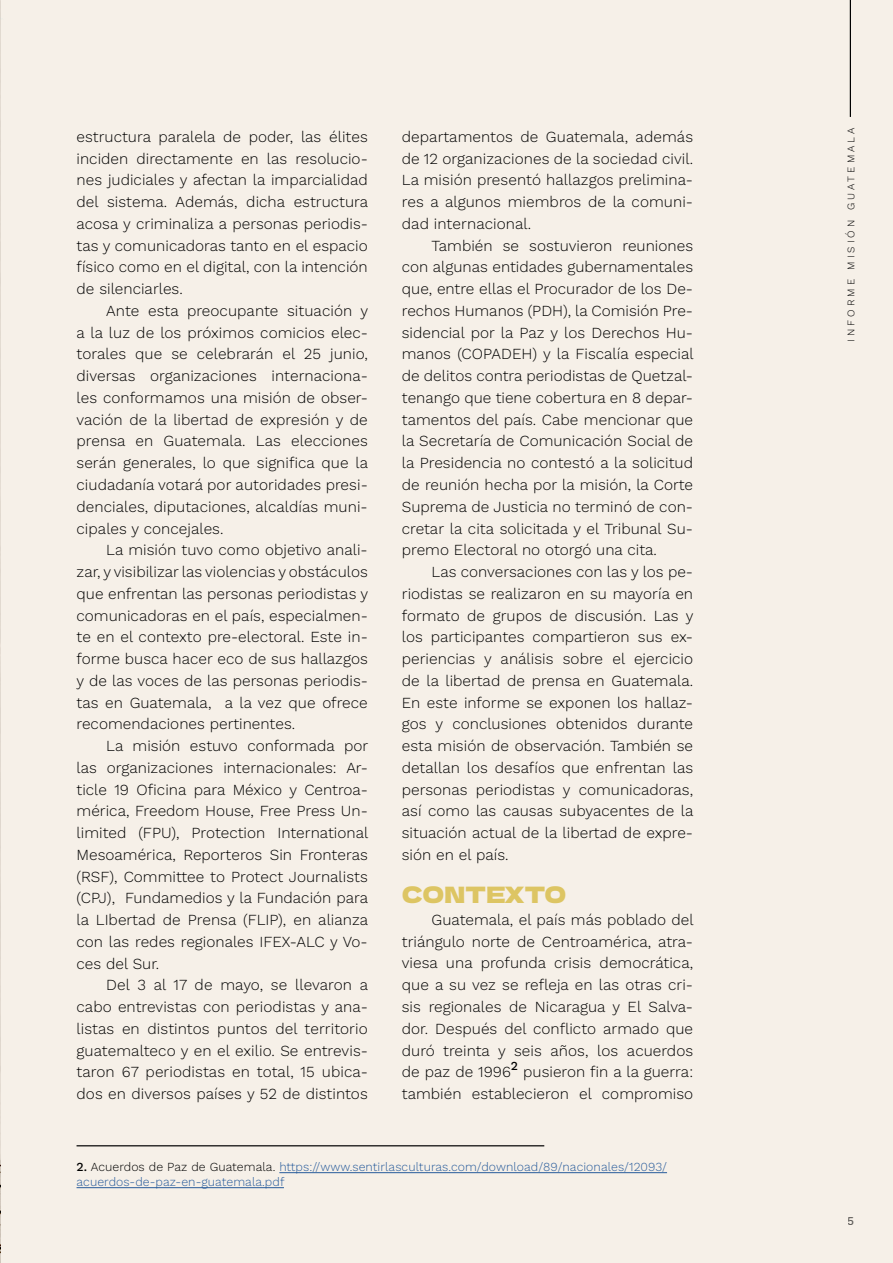
<style>
.page{position:relative;width:893px;height:1263px;background:#f6f0e8}
.page>*{position:absolute;margin:0;border:0;box-sizing:border-box;transform-origin:0 0}
.t1{font:22.5px "Dela Gothic One";letter-spacing:-.005em;color:#ddc563}
.t2{font:300 15.3px/21.8px "Work Sans";color:#000;text-align:justify}
.t3{font:300 12.3px/15px "Work Sans";letter-spacing:.005em;color:#275b9b}
.t4{font:500 12.3px "Work Sans";color:#000}
.t5{font:500 12px "Work Sans";color:#000}
.t6{font:300 10.2px "Work Sans";letter-spacing:.3em;color:#000}
.s1{font-weight:500;color:#000}
.s2{color:#000}
</style>
<div class="page">
<hr style="left:850px;top:0;width:1px;height:117px;background:#000">
<img style="left:0;top:45px;width:1px;height:1101px">
<hr style="left:77px;top:1145px;width:467px;height:1px;background:#000">
<hr style="left:279px;top:1172px;width:388px;height:1px;background:#275b9b">
<hr style="left:77px;top:1187px;width:207px;height:1px;background:#275b9b">
<img style="left:0;top:1146px;width:1px;height:117px">
<svg style="left:0;top:0;width:1px;height:45px"></svg>
<p class="t2" style="left:77px;top:125px;width:293px">estructura paralela de poder, las élites inciden directamente en las resolucio&shy;nes judiciales y afectan la imparcialidad del sistema. Además, dicha estructura acosa y criminaliza a personas periodis&shy;tas y comunicadoras tanto en el espacio físico como en el digital, con la intención de silenciarles.</p>
<p class="t2" style="left:77px;top:299px;width:293px;text-indent:30px">Ante esta preocupante situación y a la luz de los próximos comicios elec&shy;torales que se celebrarán el 25 junio, diversas organizaciones internaciona&shy;les conformamos una misión de obser&shy;vación de la libertad de expresión y de prensa en Guatemala. Las elecciones serán generales, lo que significa que la ciudadanía votará por autoridades presi&shy;denciales, diputaciones, alcaldías muni&shy;cipales y concejales.</p>
<p class="t2" style="left:77px;top:539px;width:293px;text-indent:30px">La misión tuvo como objetivo anali&shy;zar, y visibilizar las violencias y obstáculos que enfrentan las personas periodistas y comunicadoras en el país, especialmen&shy;te en el contexto pre-electoral. Este in&shy;forme busca hacer eco de sus hallazgos y de las voces de las personas periodis&shy;tas en Guatemala, a la vez que ofrece recomendaciones pertinentes.</p>
<p class="t2" style="left:77px;top:734px;width:293px;text-indent:30px">La misión estuvo conformada por las organizaciones internacionales: Ar&shy;ticle 19 Oficina para México y Centroa&shy;mérica, Freedom House, Free Press Un&shy;limited (FPU), Protection International Mesoamérica, Reporteros Sin Fronteras (RSF), Committee to Protect Journalists (CPJ), Fundamedios y la Fundación para la LIbertad de Prensa (FLIP), en alianza con las redes regionales IFEX-ALC y Vo&shy;ces del Sur.</p>
<p class="t2" style="left:77px;top:974px;width:293px;text-indent:30px">Del 3 al 17 de mayo, se llevaron a cabo entrevistas con periodistas y ana&shy;listas en distintos puntos del territorio guatemalteco y en el exilio. Se entrevis&shy;taron 67 periodistas en total, 15 ubica&shy;dos en diversos países y 52 de distintos</p>
<p class="t2" style="left:402px;top:125px;width:293px">departamentos de Guatemala, además de 12 organizaciones de la sociedad civil.<br>La misión presentó hallazgos prelimina&shy;res a algunos miembros de la comuni&shy;dad internacional.</p>
<p class="t2" style="left:402px;top:234px;width:293px;text-indent:30px">También se sostuvieron reuniones con algunas entidades gubernamentales que, entre ellas el Procurador de los De&shy;rechos Humanos (PDH), la Comisión Pre&shy;sidencial por la Paz y los Derechos Hu&shy;manos (COPADEH) y la Fiscalía especial de delitos contra periodistas de Quetzal&shy;tenango que tiene cobertura en 8 depar&shy;tamentos del país. Cabe mencionar que la Secretaría de Comunicación Social de la Presidencia no contestó a la solicitud de reunión hecha por la misión, la Corte Suprema de Justicia no terminó de con&shy;cretar la cita solicitada y el Tribunal Su&shy;premo Electoral no otorgó una cita.</p>
<p class="t2" style="left:402px;top:560px;width:293px;text-indent:30px">Las conversaciones con las y los pe&shy;riodistas se realizaron en su mayoría en formato de grupos de discusión. Las y los participantes compartieron sus ex&shy;periencias y análisis sobre el ejercicio de la libertad de prensa en Guatemala.<br>En este informe se exponen los hallaz&shy;gos y conclusiones obtenidos durante esta misión de observación. También se detallan los desafíos que enfrentan las personas periodistas y comunicadoras, así como las causas subyacentes de la situación actual de la libertad de expre&shy;sión en el país.</p>
<h1 class="t1" style="left:402px;top:877px;width:166px">CONTEXTO</h1>
<p class="t2" style="left:402px;top:908px;width:293px;text-indent:30px">Guatemala, el país más poblado del triángulo norte de Centroamérica, atra&shy;viesa una profunda crisis democrática, que a su vez se refleja en las otras cri&shy;sis regionales de Nicaragua y El Salva&shy;dor. Después del conflicto armado que duró treinta y seis años, los acuerdos de paz de 1996</p>
<p class="t4" style="left:511px;top:1057px;width:9px">2</p>
<p class="t2" style="left:402px;top:1060px;width:293px;text-align:right">pusieron fin a la guerra:<br>también establecieron el compromiso</p>
<p class="t3" style="left:77px;top:1159px;width:592px"><span class="s1">2.</span> <span class="s2">Acuerdos de Paz de Guatemala.</span> https://www.sentirlasculturas.com/download/89/nacionales/12093/ acuerdos-de-paz-en-guatemala.pdf</p>
<p class="t6" style="left:843px;top:342px;width:216px;rotate:-90deg">INFORME MISIÓN GUATEMALA</p>
<p class="t5" style="left:848px;top:1211px;width:8px">5</p>
</div>
